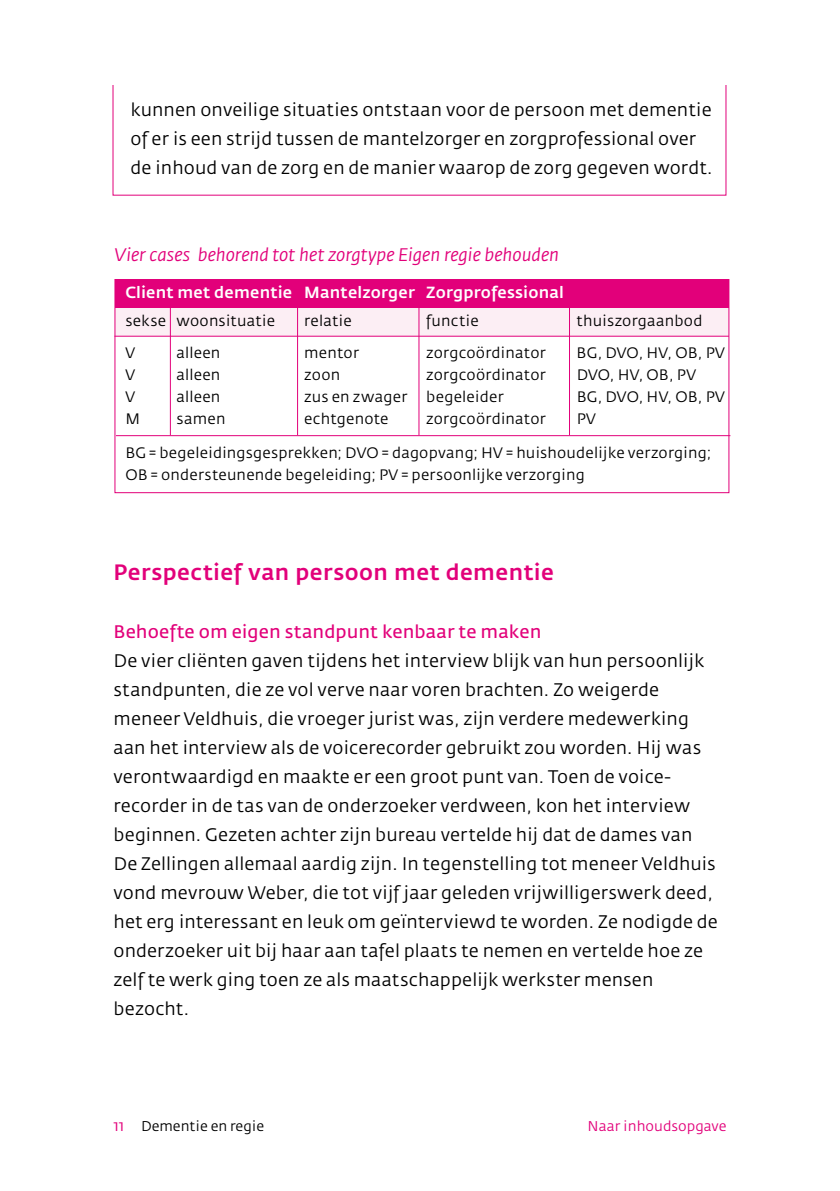
<style>
.page{position:relative;width:840px;height:1191px;background:#fff}
.page>*{position:absolute;margin:0;border:0;box-sizing:border-box;transform-origin:0 0}
.t1{font:22px "Fedra Sans Medium TF";letter-spacing:.025em;color:#e2007a}
.t2{font:18px/29px "Fedra Sans Book TF";letter-spacing:.005em;color:#000}
.t3{font:italic 18px "Fedra Sans";letter-spacing:.005em;color:#e2007a}
.t4{font:18px "Fedra Sans Normal TF";letter-spacing:.005em;color:#e2007a}
.t5{font:16px "Fedra Sans Medium TF";letter-spacing:.015em;color:#fff}
.t6{font:15px/22px "Fedra Sans Book TF";letter-spacing:.015em;color:#000}
.t7{font:14px "Fedra Sans";color:#000}
.t8{font:14px "Fedra Sans";color:#e2007a}
.s1{font-size:16px;color:#e2007a}
</style>
<div class="page">
<div style="left:115px;top:279px;width:613px;height:57px;background:#fceef4"></div>
<div style="left:115px;top:279px;width:613px;height:29px;background:#e2007a"></div>
<div style="left:114px;top:279px;width:615px;height:214px;border:1px solid #e2007a"></div>
<hr style="left:114px;top:336px;width:614px;height:1px;background:#e2007a">
<hr style="left:116px;top:435px;width:614px;height:1px;background:#e2007a">
<hr style="left:297px;top:279px;width:1px;height:156px;background:#e2007a">
<hr style="left:418px;top:279px;width:1px;height:156px;background:#e2007a">
<hr style="left:568px;top:279px;width:1px;height:156px;background:#e2007a">
<hr style="left:170px;top:307px;width:1px;height:128px;background:#e2007a">
<p class="t2" style="left:130px;top:96px;width:583px">kunnen onveilige situaties ontstaan voor de persoon met dementie of er is een strijd tussen de mantelzorger en zorgprofessional over de inhoud van de zorg en de manier waarop de zorg gegeven wordt.</p>
<p class="t3" style="left:114px;top:245px;width:446px">Vier cases behorend tot het zorgtype Eigen regie behouden</p>
<p class="t5" style="left:125px;top:283px;width:440px">Client met dementie Mantelzorger Zorgprofessional</p>
<p class="t6" style="left:125px;top:310px;width:151px">sekse woonsituatie</p>
<p class="t6" style="left:304px;top:310px;width:49px">relatie</p>
<p class="t6" style="left:426px;top:310px;width:54px">functie</p>
<p class="t6" style="left:576px;top:310px;width:127px">thuiszorgaanbod</p>
<p class="t6" style="left:125px;top:342px;width:11px">V</p>
<p class="t6" style="left:176px;top:342px;width:45px">alleen</p>
<p class="t6" style="left:304px;top:342px;width:56px">mentor</p>
<p class="t6" style="left:426px;top:342px;width:121px">zorgcoördinator</p>
<p class="t6" style="left:576px;top:342px;width:150px">BG, DVO, HV, OB, PV</p>
<p class="t6" style="left:125px;top:364px;width:11px">V</p>
<p class="t6" style="left:176px;top:364px;width:45px">alleen</p>
<p class="t6" style="left:304px;top:364px;width:37px">zoon</p>
<p class="t6" style="left:426px;top:364px;width:121px">zorgcoördinator</p>
<p class="t6" style="left:576px;top:364px;width:121px">DVO, HV, OB, PV</p>
<p class="t6" style="left:125px;top:386px;width:11px">V</p>
<p class="t6" style="left:176px;top:386px;width:45px">alleen</p>
<p class="t6" style="left:304px;top:386px;width:105px">zus en zwager</p>
<p class="t6" style="left:426px;top:386px;width:79px">begeleider</p>
<p class="t6" style="left:576px;top:386px;width:150px">BG, DVO, HV, OB, PV</p>
<p class="t6" style="left:125px;top:408px;width:16px">M</p>
<p class="t6" style="left:176px;top:408px;width:50px">samen</p>
<p class="t6" style="left:304px;top:408px;width:86px">echtgenote</p>
<p class="t6" style="left:426px;top:408px;width:121px">zorgcoördinator</p>
<p class="t6" style="left:576px;top:408px;width:21px">PV</p>
<p class="t6" style="left:125px;top:442px;width:587px">BG = begeleidingsgesprekken; DVO = dagopvang; HV = huishoudelijke verzorging;<br>OB = ondersteunende begeleiding; PV = persoonlijke verzorging</p>
<p class="t1" style="left:113px;top:560px;width:441px">Perspectief van persoon met dementie</p>
<p class="t4" style="left:113px;top:622px;width:429px">Behoefte om eigen standpunt kenbaar te maken</p>
<p class="t2" style="left:113px;top:647px;width:605px">De vier cliënten gaven tijdens het interview blijk van hun persoonlijk standpunten, die ze vol verve naar voren brachten. Zo weigerde meneer Veldhuis, die vroeger jurist was, zijn verdere medewerking aan het interview als de voicerecorder gebruikt zou worden. Hij was verontwaardigd en maakte er een groot punt van. Toen de voice&shy;recorder in de tas van de onderzoeker verdween, kon het interview beginnen. Gezeten achter zijn bureau vertelde hij dat de dames van De Zellingen allemaal aardig zijn. In tegenstelling tot meneer Veldhuis vond mevrouw Weber, die tot vijf jaar geleden vrijwilligerswerk deed, het erg interessant en leuk om geïnterviewd te worden. Ze nodigde de onderzoeker uit bij haar aan tafel plaats te nemen en vertelde hoe ze zelf te werk ging toen ze als maatschappelijk werkster mensen bezocht.</p>
<p class="t7" style="left:113px;top:1119px;width:152px"><span class="s1">11</span> Dementie en regie</p>
<p class="t8" style="left:587px;top:1119px;width:140px">Naar inhoudsopgave</p>
</div>
